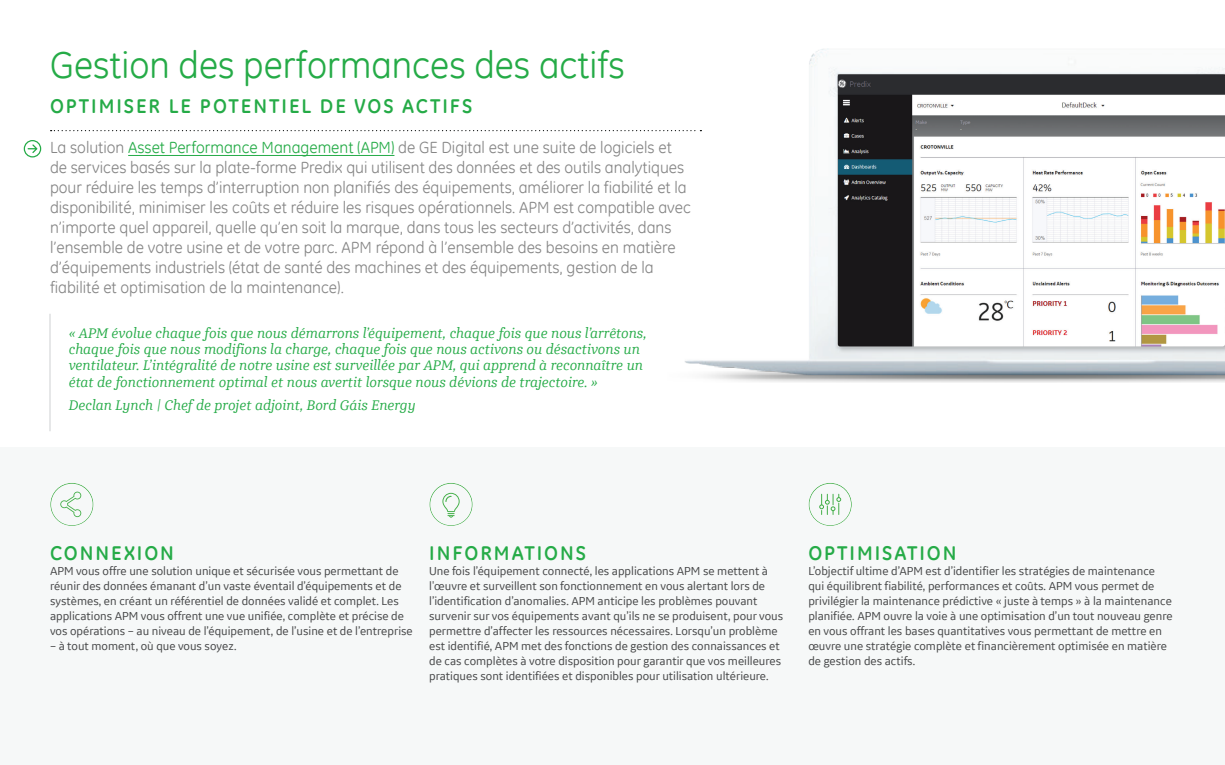
<style>
.page{position:relative;width:1225px;height:765px;background:#fff}
.page>*{position:absolute;margin:0;border:0;box-sizing:border-box;transform-origin:0 0}
.t1{font:37.5px "GE Inspira";color:#25ab47}
.t2{font:700 20px "GE Inspira";letter-spacing:.1em;color:#25ab47}
.t3{font:16.25px/20px "GE Inspira";color:#868686}
.t4{font:italic 15px/16.2px "GE Inspira Serif";color:#25ab47}
.t5{font:12.5px/15px "GE Inspira Sans";color:#464748}
.s1{color:#25ab47}
</style>
<div class="page">
<div style="left:0;top:448px;width:1225px;height:317px;background:#f6f8f8"></div>
<hr style="left:128px;top:155px;width:266px;height:1px;background:#25ab47">
<svg style="left:51px;top:130px;width:614px;height:1px"></svg>
<img style="left:667px;top:48px;width:558px;height:335px">
<hr style="left:49px;top:314px;width:2px;height:117px;background:#d8d9db">
<div style="left:836px;top:74px;width:389px;height:279px;background:#231f20;opacity:.2"></div>
<img style="left:838px;top:74px;width:387px;height:272px">
<svg style="left:50px;top:483px;width:43px;height:43px"></svg>
<svg style="left:429px;top:483px;width:44px;height:43px"></svg>
<svg style="left:809px;top:483px;width:43px;height:43px"></svg>
<div style="left:24px;top:140px;width:17px;height:18px;border:1px solid #25ab47;border-radius:50%"></div>
<svg style="left:28px;top:144px;width:9px;height:9px"></svg>
<h1 class="t1" style="left:50px;top:41px;width:576px">Gestion des performances des actifs</h1>
<h2 class="t2" style="left:50px;top:94px;width:424px">OPTIMISER LE POTENTIEL DE VOS ACTIFS</h2>
<p class="t3" style="left:50px;top:137px;width:642px">La solution <span class="s1">Asset Performance Management (APM)</span> de GE Digital est une suite de logiciels et de services basés sur la plate-forme Predix qui utilisent des données et des outils analytiques pour réduire les temps d’interruption non planifiés des équipements, améliorer la fiabilité et la disponibilité, minimiser les coûts et réduire les risques opérationnels. APM est compatible avec n’importe quel appareil, quelle qu’en soit la marque, dans tous les secteurs d’activités, dans l’ensemble de votre usine et de votre parc. APM répond à l’ensemble des besoins en matière d’équipements industriels (état de santé des machines et des équipements, gestion de la fiabilité et optimisation de la maintenance).</p>
<p class="t4" style="left:69px;top:324px;width:579px">« APM évolue chaque fois que nous démarrons l’équipement, chaque fois que nous l’arrêtons, chaque fois que nous modifions la charge, chaque fois que nous activons ou désactivons un ventilateur. L’intégralité de notre usine est surveillée par APM, qui apprend à reconnaître un état de fonctionnement optimal et nous avertit lorsque nous dévions de trajectoire. »</p>
<p class="t4" style="left:69px;top:396px;width:348px">Declan Lynch | Chef de projet adjoint, Bord Gáis Energy</p>
<h2 class="t2" style="left:50px;top:540px;width:126px">CONNEXION</h2>
<p class="t5" style="left:50px;top:563px;width:364px">APM vous offre une solution unique et sécurisée vous permettant de réunir des données émanant d’un vaste éventail d’équipements et de systèmes, en créant un référentiel de données validé et complet. Les applications APM vous offrent une vue unifiée, complète et précise de vos opérations – au niveau de l’équipement, de l’usine et de l’entreprise</p>
<p class="t5" style="left:50px;top:638px;width:188px">– à tout moment, où que vous soyez.</p>
<h2 class="t2" style="left:429px;top:540px;width:158px">INFORMATIONS</h2>
<p class="t5" style="left:429px;top:563px;width:356px">Une fois l’équipement connecté, les applications APM se mettent à l'œuvre et surveillent son fonctionnement en vous alertant lors de l’identification d’anomalies. APM anticipe les problèmes pouvant survenir sur vos équipements avant qu’ils ne se produisent, pour vous permettre d’affecter les ressources nécessaires. Lorsqu’un problème est identifié, APM met des fonctions de gestion des connaissances et de cas complètes à votre disposition pour garantir que vos meilleures pratiques sont identifiées et disponibles pour utilisation ultérieure.</p>
<h2 class="t2" style="left:808px;top:540px;width:150px">OPTIMISATION</h2>
<p class="t5" style="left:808px;top:563px;width:366px">L’objectif ultime d’APM est d’identifier les stratégies de maintenance qui équilibrent fiabilité, performances et coûts. APM vous permet de privilégier la maintenance prédictive « juste à temps » à la maintenance planifiée. APM ouvre la voie à une optimisation d’un tout nouveau genre en vous offrant les bases quantitatives vous permettant de mettre en œuvre une stratégie complète et financièrement optimisée en matière de gestion des actifs.</p>
</div>
